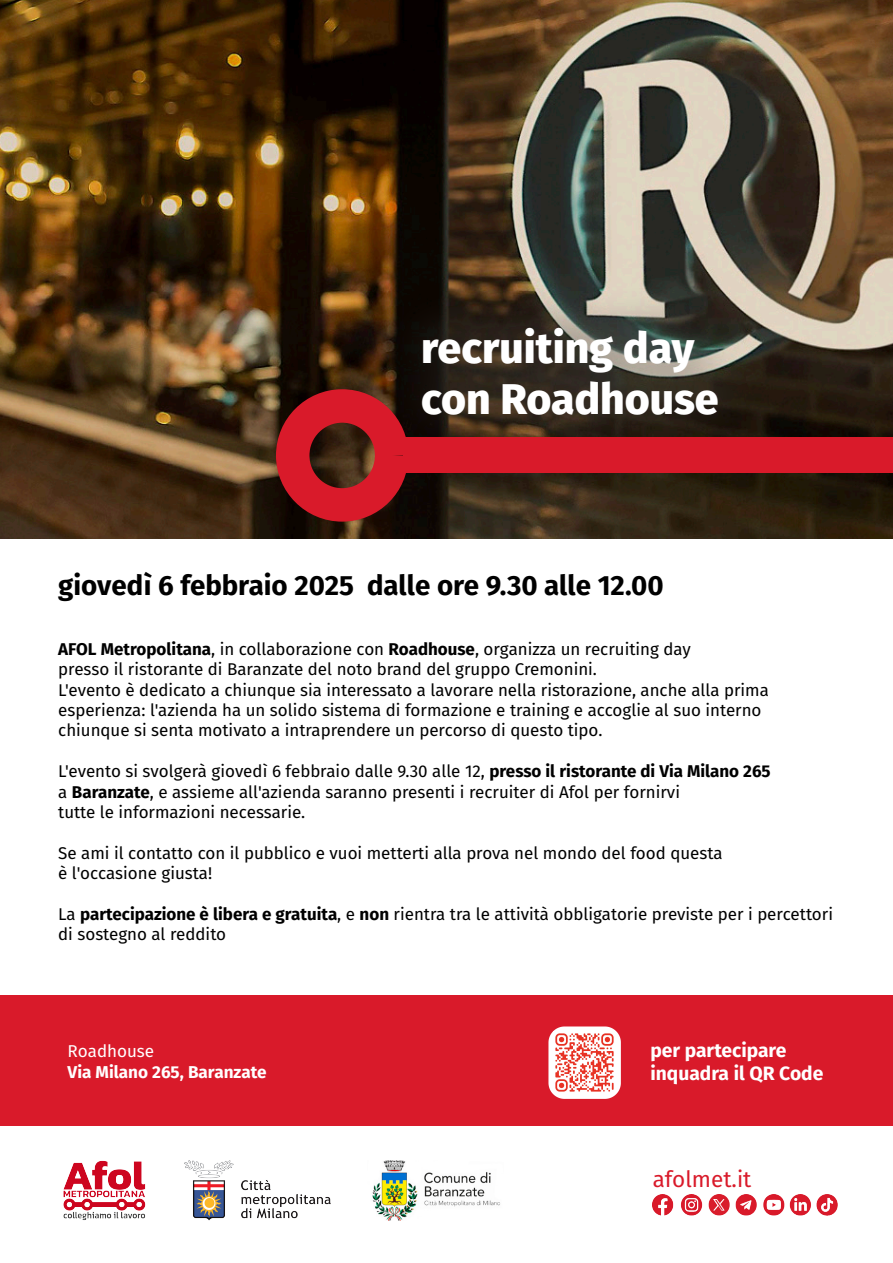
<style>
.page{position:relative;width:893px;height:1263px;background:#fff}
.page>*{position:absolute;margin:0;border:0;box-sizing:border-box;transform-origin:0 0}
.t1{font:800 42.9px/51.4px "Fira Sans";color:#fff}
.t2{font:700 27.75px "Fira Sans";color:#000}
.t3{font:22.5px "Fira Sans";color:#d91a2a}
.t4{font:700 19.35px/23.1px "Fira Sans";color:#fff}
.t5{font:700 17.1px "Fira Sans";color:#fff}
.t6{font:17.1px "Fira Sans";color:#fff}
.t7{font:16.95px/20.4px "Fira Sans";color:#000}
.s1{font-weight:700}
</style>
<div class="page">
<div style="left:0;top:995px;width:893px;height:130px;background:#d91a2a"></div>
<img style="left:0;top:0;width:893px;height:539px">
<img style="left:319px;top:238px;width:507px;height:252px">
<img style="left:653px;top:1194px;width:184px;height:22px">
<svg style="left:548px;top:1026px;width:73px;height:73px;background:#f7d3d6"></svg>
<img style="left:554px;top:1032px;width:61px;height:61px">
<img style="left:16px;top:1125px;width:184px;height:95px">
<img style="left:185px;top:1161px;width:145px;height:59px">
<div style="left:276px;top:389px;width:132px;height:133px;border:33px solid #d91a2a;border-radius:50%"></div>
<div style="left:403px;top:438px;width:411px;height:35px;background:#d91a2a"></div>
<div style="left:803px;top:438px;width:90px;height:35px;background:#d91a2a"></div>
<img style="left:372px;top:1161px;width:128px;height:59px">
<h1 class="t1" style="left:421px;top:319px;width:299px">recruiting day con Roadhouse</h1>
<h2 class="t2" style="left:58px;top:562px;width:607px">giovedì 6 febbraio 2025 dalle ore 9.30 alle 12.00</h2>
<p class="t7" style="left:58px;top:638px;width:712px"><span class="s1">AFOL Metropolitana</span>, in collaborazione con <span class="s1">Roadhouse</span>, organizza un recruiting day<br>presso il ristorante di Baranzate del noto brand del gruppo Cremonini.<br>L'evento è dedicato a chiunque sia interessato a lavorare nella ristorazione, anche alla prima esperienza: l'azienda ha un solido sistema di formazione e training e accoglie al suo interno chiunque si senta motivato a intraprendere un percorso di questo tipo.</p>
<p class="t7" style="left:58px;top:760px;width:714px">L'evento si svolgerà giovedì 6 febbraio dalle 9.30 alle 12, <span class="s1">presso il ristorante di Via Milano 265 </span>a <span class="s1">Baranzate</span>, e assieme all'azienda saranno presenti i recruiter di Afol per fornirvi<br>tutte le informazioni necessarie.</p>
<p class="t7" style="left:58px;top:842px;width:666px">Se ami il contatto con il pubblico e vuoi metterti alla prova nel mondo del food questa è l'occasione giusta!</p>
<p class="t7" style="left:58px;top:903px;width:776px">La <span class="s1">partecipazione è libera e gratuita</span>, e <span class="s1">non</span> rientra tra le attività obbligatorie previste per i percettori di sostegno al reddito</p>
<p class="t6" style="left:68px;top:1038px;width:88px">Roadhouse</p>
<p class="t5" style="left:68px;top:1057px;width:200px">Via Milano 265, Baranzate</p>
<p class="t4" style="left:650px;top:1037px;width:174px">per partecipare inquadra il QR Code</p>
<h3 class="t3" style="left:653px;top:1162px;width:100px">afolmet.it</h3>
</div>
